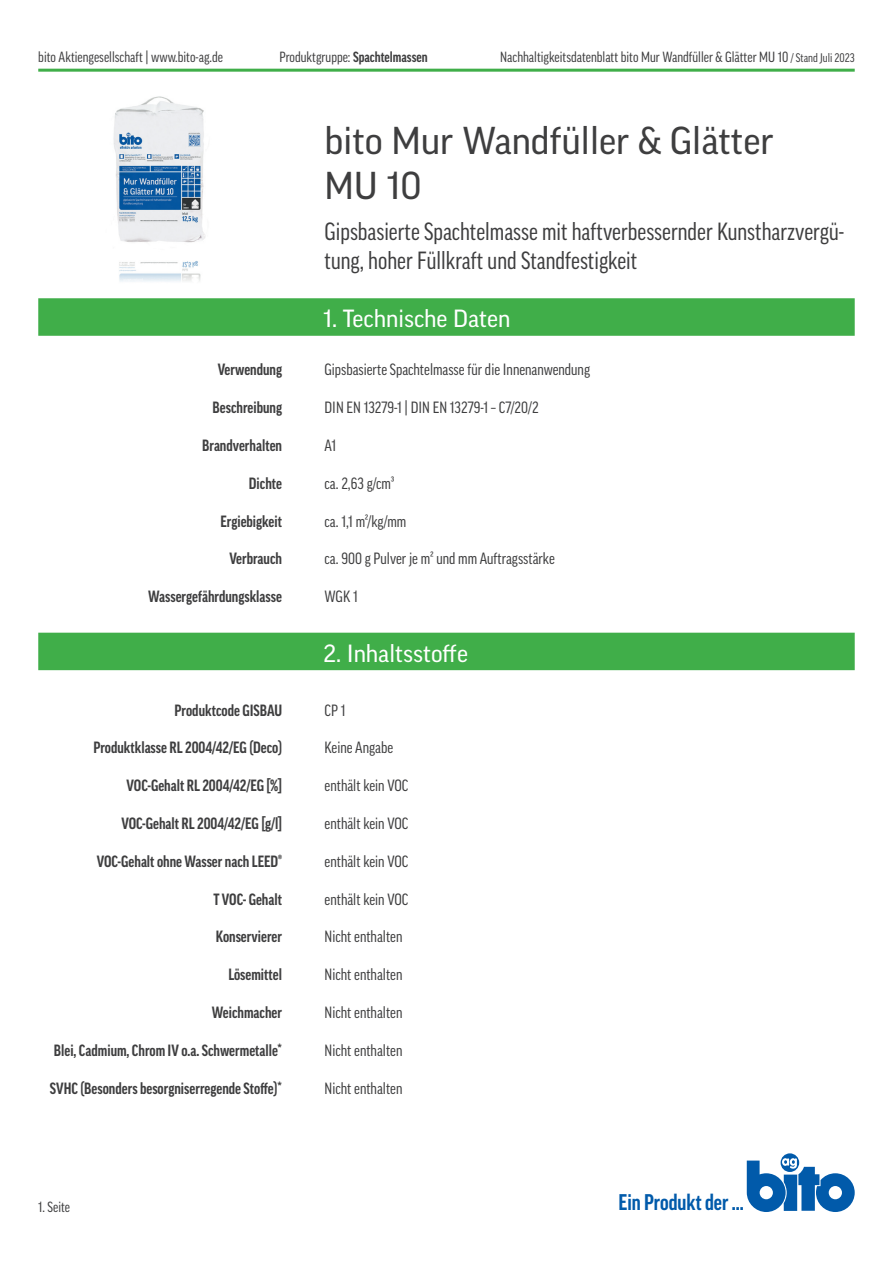
<style>
.page{position:relative;width:893px;height:1263px;background:#fff}
.page>*{position:absolute;margin:0;border:0;box-sizing:border-box;transform-origin:0 0}
.t1{font:37.5px/45px "Good Pro";color:#3e3e3f}
.t2{font:condensed 24px/28.8px "Good Pro";color:#3e3e3f}
.t3{font:24px "Good Pro";color:#fff}
.t4{font:700 condensed 21.9px "Good Pro";color:#015aaa}
.t5{font:700 condensed 15.75px "Good Pro";color:#3e3e3f}
.t6{font:condensed 15.75px "Good Pro";color:#3e3e3f}
.t7{font:condensed 14.25px "Good Pro";color:#3e3e3f}
.s1{font-weight:700}
.s2{font-size:12px}
</style>
<div class="page">
<hr style="left:38px;top:69px;width:817px;height:3px;background:#40ae49">
<svg style="left:781px;top:1153px;width:18px;height:19px"></svg>
<svg style="left:747px;top:1158px;width:108px;height:54px"></svg>
<div style="left:38px;top:633px;width:817px;height:37px;background:#40ae49"></div>
<div style="left:38px;top:298px;width:817px;height:38px;background:#40ae49"></div>
<img style="left:113px;top:96px;width:92px;height:186px">
<p class="t7" style="left:38px;top:49px;width:186px">bito Aktiengesellschaft | www.bito-ag.de</p>
<p class="t7" style="left:279px;top:49px;width:150px">Produktgruppe: <span class="s1">Spachtelmassen</span></p>
<p class="t7" style="left:500px;top:49px;width:356px">Nachhaltigkeitsdatenblatt bito Mur Wandfüller &amp; Glätter MU 10 <span class="s2">/ Stand Juli 2023</span></p>
<h1 class="t1" style="left:325px;top:118px;width:451px">bito Mur Wandfüller &amp; Glätter<br>MU 10</h1>
<h2 class="t2" style="left:325px;top:217px;width:521px">Gipsbasierte Spachtelmasse mit haftverbessernder Kunstharzvergü&shy;tung, hoher Füllkraft und Standfestigkeit</h2>
<p class="t5" style="left:218px;top:361px;width:66px">Verwendung</p>
<p class="t5" style="left:213px;top:399px;width:71px">Beschreibung</p>
<p class="t5" style="left:202px;top:436px;width:81px">Brandverhalten</p>
<p class="t5" style="left:249px;top:474px;width:35px">Dichte</p>
<p class="t5" style="left:220px;top:512px;width:63px">Ergiebigkeit</p>
<p class="t5" style="left:230px;top:550px;width:54px">Verbrauch</p>
<p class="t5" style="left:148px;top:588px;width:135px">Wassergefährdungsklasse</p>
<p class="t5" style="left:175px;top:701px;width:109px">Produktcode GISBAU</p>
<p class="t5" style="left:93px;top:739px;width:190px">Produktklasse RL 2004/42/EG (Deco)</p>
<p class="t5" style="left:127px;top:777px;width:157px">VOC-Gehalt RL 2004/42/EG [%]</p>
<p class="t5" style="left:121px;top:814px;width:162px">VOC-Gehalt RL 2004/42/EG [g/l]</p>
<p class="t5" style="left:97px;top:852px;width:187px">VOC-Gehalt ohne Wasser nach LEED®</p>
<p class="t5" style="left:213px;top:890px;width:70px">T VOC- Gehalt</p>
<p class="t5" style="left:216px;top:928px;width:68px">Konservierer</p>
<p class="t5" style="left:228px;top:966px;width:55px">Lösemittel</p>
<p class="t5" style="left:212px;top:1003px;width:72px">Weichmacher</p>
<p class="t5" style="left:54px;top:1041px;width:230px">Blei, Cadmium, Chrom IV o.a. Schwermetalle*</p>
<p class="t5" style="left:50px;top:1079px;width:234px">SVHC (Besonders besorgniserregende Stoffe)*</p>
<h2 class="t3" style="left:323px;top:305px;width:189px">1. Technische Daten</h2>
<p class="t6" style="left:325px;top:361px;width:267px">Gipsbasierte Spachtelmasse für die Innenanwendung</p>
<p class="t6" style="left:325px;top:399px;width:216px">DIN EN 13279-1 | DIN EN 13279-1 – C7/20/2</p>
<p class="t6" style="left:325px;top:436px;width:13px">A1</p>
<p class="t6" style="left:325px;top:474px;width:71px">ca. 2,63 g/cm³</p>
<p class="t6" style="left:325px;top:512px;width:83px">ca. 1,1 m²/kg/mm</p>
<p class="t6" style="left:325px;top:550px;width:232px">ca. 900 g Pulver je m² und mm Auftragsstärke</p>
<p class="t6" style="left:325px;top:588px;width:35px">WGK 1</p>
<h2 class="t3" style="left:323px;top:639px;width:146px">2. Inhaltsstoffe</h2>
<p class="t6" style="left:325px;top:701px;width:23px">CP 1</p>
<p class="t6" style="left:325px;top:739px;width:70px">Keine Angabe</p>
<p class="t6" style="left:325px;top:777px;width:85px">enthält kein VOC</p>
<p class="t6" style="left:325px;top:814px;width:85px">enthält kein VOC</p>
<p class="t6" style="left:325px;top:852px;width:85px">enthält kein VOC</p>
<p class="t6" style="left:325px;top:890px;width:85px">enthält kein VOC</p>
<p class="t6" style="left:325px;top:928px;width:79px">Nicht enthalten</p>
<p class="t6" style="left:325px;top:966px;width:79px">Nicht enthalten</p>
<p class="t6" style="left:325px;top:1003px;width:79px">Nicht enthalten</p>
<p class="t6" style="left:325px;top:1041px;width:79px">Nicht enthalten</p>
<p class="t6" style="left:325px;top:1079px;width:79px">Nicht enthalten</p>
<p class="t7" style="left:38px;top:1199px;width:33px">1. Seite</p>
<h3 class="t4" style="left:618px;top:1190px;width:127px">Ein Produkt der ...</h3>
</div>
